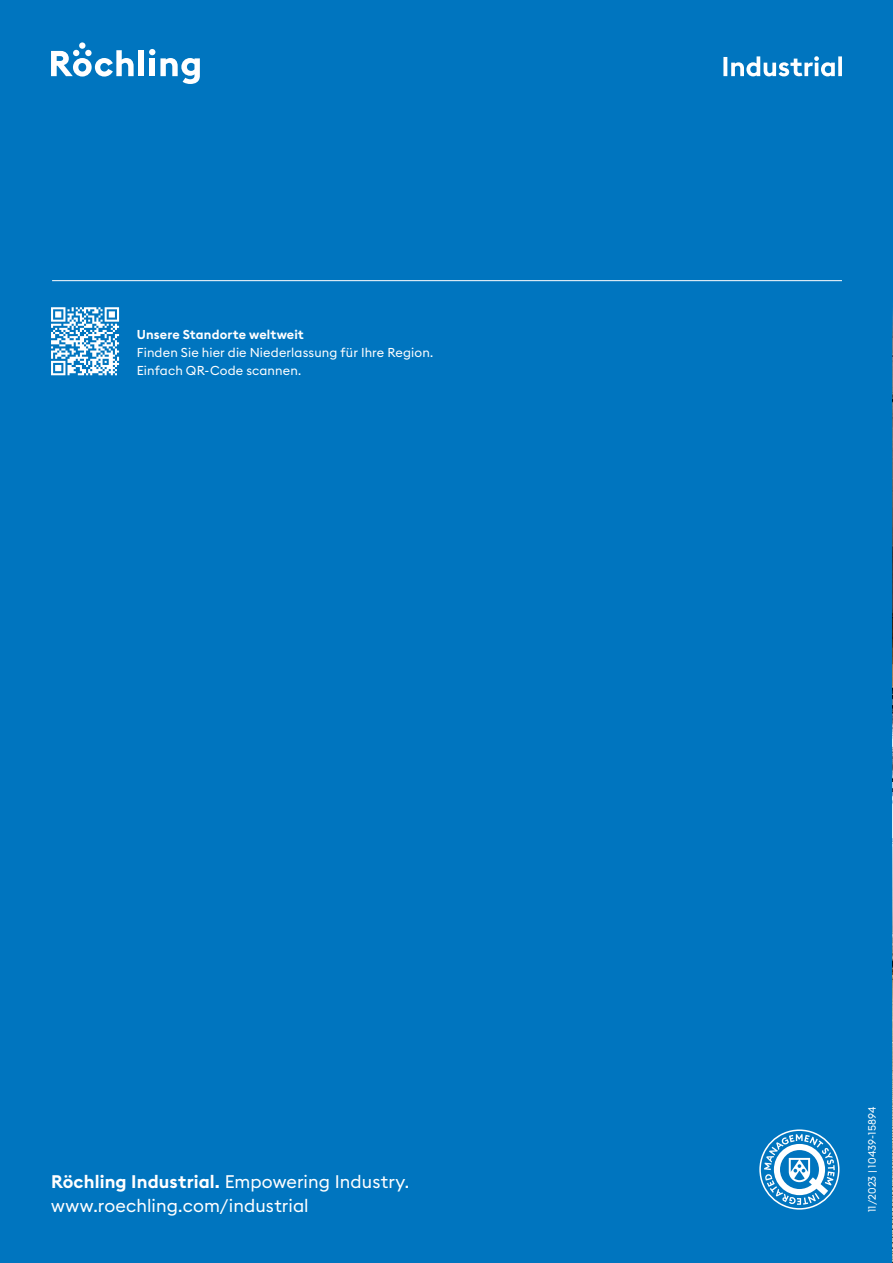
<style>
.page{position:relative;width:893px;height:1263px;background:#0075bf}
.page>*{position:absolute;margin:0;border:0;box-sizing:border-box;transform-origin:0 0}
.t1{font:18px/24px "Euclid Square";letter-spacing:.005em;color:#fff}
.t2{font:12.75px/18px "Euclid Square";letter-spacing:.01em;color:#fff}
.t3{font:600 12.75px "Euclid Square";letter-spacing:.01em;color:#fff}
.t4{font:10.5px "Euclid Square";letter-spacing:.015em;color:#fff}
.s1{font-weight:600}
</style>
<div class="page">
<svg style="left:723px;top:56px;width:119px;height:20px"></svg>
<div style="left:139px;top:50px;width:5px;height:26px;background:#fff"></div>
<svg style="left:51px;top:50px;width:83px;height:27px"></svg>
<div style="left:79px;top:42px;width:6px;height:7px;background:#fff;border-radius:50%"></div>
<svg style="left:149px;top:49px;width:51px;height:35px"></svg>
<svg style="left:759px;top:1129px;width:80px;height:80px"></svg>
<hr style="left:52px;top:280px;width:790px;height:1px;background:#fff">
<img style="left:892px;top:308px;width:1px;height:955px">
<svg style="left:51px;top:307px;width:68px;height:68px"></svg>
<p class="t3" style="left:137px;top:327px;width:169px">Unsere Standorte weltweit</p>
<p class="t2" style="left:137px;top:344px;width:298px">Finden Sie hier die Niederlassung für Ihre Region.<br>Einfach QR-Code scannen.</p>
<p class="t1" style="left:51px;top:1169px;width:359px"><span class="s1">Röchling Industrial.</span> Empowering Industry. www.roechling.com/industrial</p>
<p class="t4" style="left:865px;top:1212px;width:107px;rotate:-90deg">11/2023 | 10439-15894</p>
</div>
